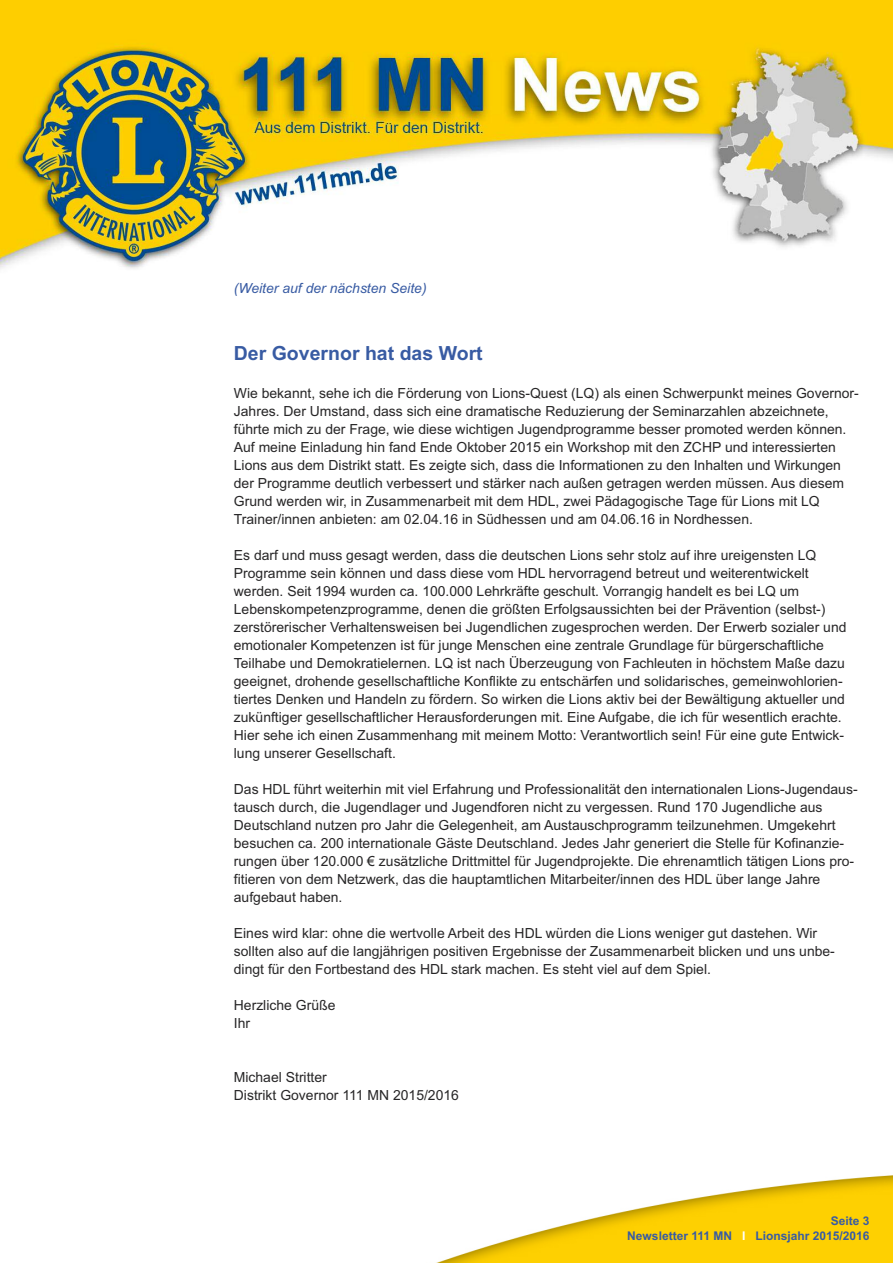
<style>
.page{position:relative;width:893px;height:1263px;background:#fff}
.page>*{position:absolute;margin:0;border:0;box-sizing:border-box;transform-origin:0 0}
.t1{font:700 19.5px "Arial";color:#385ba3}
.t2{font:13.95px/18px "Arial";color:#272627}
.t3{font:italic 13.95px "Arial";color:#385ba3}
.t4{font:700 12px/15px "Arial";color:#385ba3;text-align:right}
.s1{color:#fff}
</style>
<div class="page">
<img style="left:0;top:0;width:893px;height:269px">
<img style="left:436px;top:1175px;width:457px;height:88px">
<p class="t3" style="left:234px;top:280px;width:194px">(Weiter auf der nächsten Seite)</p>
<h1 class="t1" style="left:234px;top:342px;width:250px">Der Governor hat das Wort</h1>
<p class="t2" style="left:234px;top:384px;width:626px">Wie bekannt, sehe ich die Förderung von Lions-Quest (LQ) als einen Schwerpunkt meines Governor-Jahres. Der Umstand, dass sich eine dramatische Reduzierung der Seminarzahlen abzeichnete, führte mich zu der Frage, wie diese wichtigen Jugendprogramme besser promoted werden können.<br>Auf meine Einladung hin fand Ende Oktober 2015 ein Workshop mit den ZCHP und interessierten Lions aus dem Distrikt statt. Es zeigte sich, dass die Informationen zu den Inhalten und Wirkungen der Programme deutlich verbessert und stärker nach außen getragen werden müssen. Aus diesem Grund werden wir, in Zusammenarbeit mit dem HDL, zwei Pädagogische Tage für Lions mit LQ Trainer/innen anbieten: am 02.04.16 in Südhessen und am 04.06.16 in Nordhessen.</p>
<p class="t2" style="left:234px;top:546px;width:614px">Es darf und muss gesagt werden, dass die deutschen Lions sehr stolz auf ihre ureigensten LQ Programme sein können und dass diese vom HDL hervorragend betreut und weiterentwickelt werden. Seit 1994 wurden ca. 100.000 Lehrkräfte geschult. Vorrangig handelt es bei LQ um Lebenskompetenzprogramme, denen die größten Erfolgsaussichten bei der Prävention (selbst-) zerstörerischer Verhaltensweisen bei Jugendlichen zugesprochen werden. Der Erwerb sozialer und emotionaler Kompetenzen ist für junge Menschen eine zentrale Grundlage für bürgerschaftliche Teilhabe und Demokratielernen. LQ ist nach Überzeugung von Fachleuten in höchstem Maße dazu geeignet, drohende gesellschaftliche Konflikte zu entschärfen und solidarisches, gemeinwohlorien&shy;tiertes Denken und Handeln zu fördern. So wirken die Lions aktiv bei der Bewältigung aktueller und zukünftiger gesellschaftlicher Herausforderungen mit. Eine Aufgabe, die ich für wesentlich erachte.<br>Hier sehe ich einen Zusammenhang mit meinem Motto: Verantwortlich sein! Für eine gute Entwick&shy;lung unserer Gesellschaft.</p>
<p class="t2" style="left:234px;top:780px;width:625px">Das HDL führt weiterhin mit viel Erfahrung und Professionalität den internationalen Lions-Jugendaus&shy;tausch durch, die Jugendlager und Jugendforen nicht zu vergessen. Rund 170 Jugendliche aus Deutschland nutzen pro Jahr die Gelegenheit, am Austauschprogramm teilzunehmen. Umgekehrt besuchen ca. 200 internationale Gäste Deutschland. Jedes Jahr generiert die Stelle für Kofinanzie&shy;rungen über 120.000 € zusätzliche Drittmittel für Jugendprojekte. Die ehrenamtlich tätigen Lions pro&shy;fitieren von dem Netzwerk, das die hauptamtlichen Mitarbeiter/innen des HDL über lange Jahre aufgebaut haben.</p>
<p class="t2" style="left:234px;top:924px;width:602px">Eines wird klar: ohne die wertvolle Arbeit des HDL würden die Lions weniger gut dastehen. Wir sollten also auf die langjährigen positiven Ergebnisse der Zusammenarbeit blicken und uns unbe&shy;dingt für den Fortbestand des HDL stark machen. Es steht viel auf dem Spiel.</p>
<p class="t2" style="left:234px;top:996px;width:103px">Herzliche Grüße<br>Ihr</p>
<p class="t2" style="left:234px;top:1068px;width:227px">Michael Stritter<br>Distrikt Governor 111 MN 2015/2016</p>
<p class="t4" style="left:627px;top:1214px;width:244px">Seite 3<br>Newsletter 111 MN <span class="s1">I</span> Lionsjahr 2015/2016</p>
</div>
